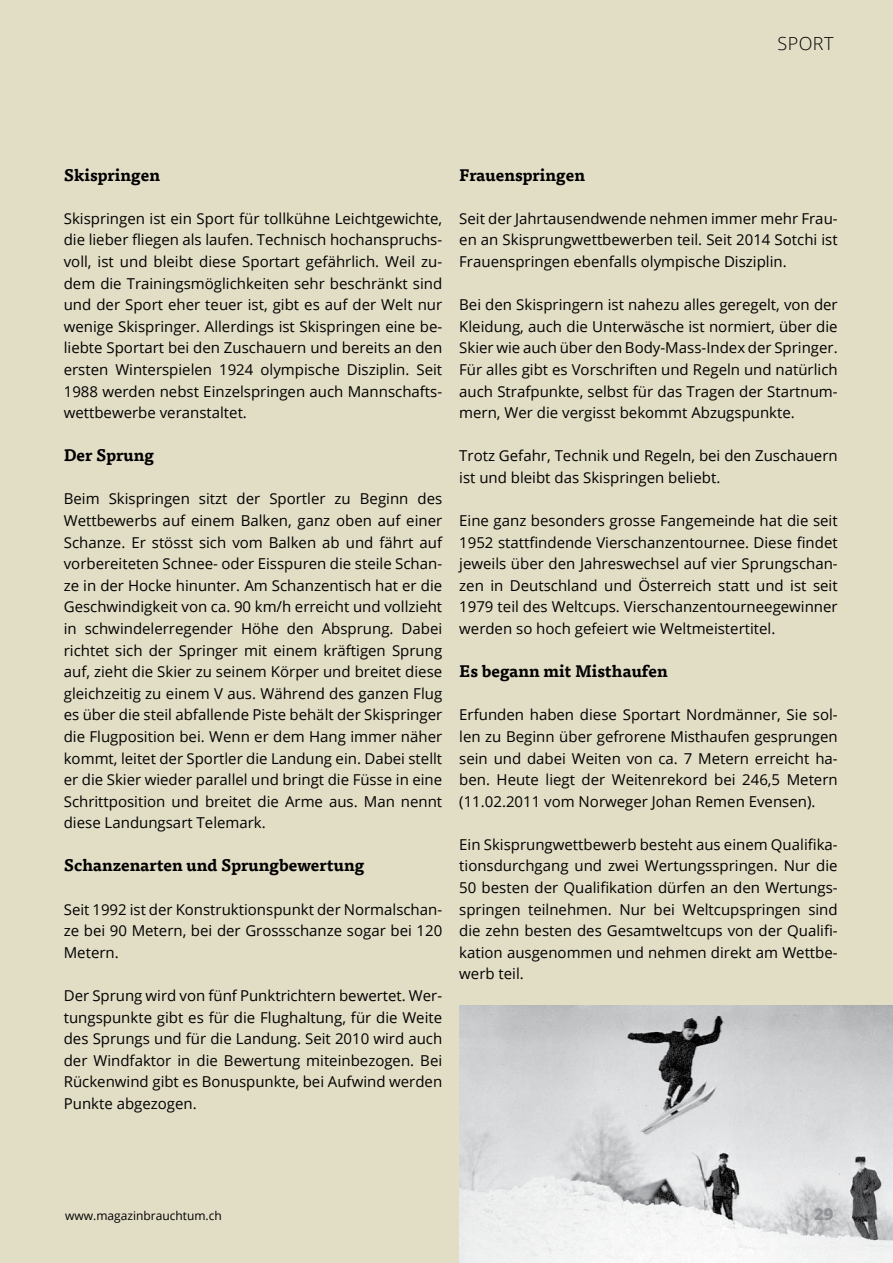
<style>
.page{position:relative;width:893px;height:1263px;background:#e2ddc5}
.page>*{position:absolute;margin:0;border:0;box-sizing:border-box;transform-origin:0 0}
.t1{font:300 18px "Open Sans";letter-spacing:.025em;color:#000}
.t2{font:700 16.5px "Tisa Pro";color:#000}
.t3{font:800 16.5px "Open Sans";color:#939598}
.t4{font:15px/21.6px "Open Sans";color:#000;text-align:justify}
.t5{font:12px "Open Sans";color:#000}
</style>
<div class="page">
<img style="left:459px;top:1006px;width:434px;height:257px">
<p class="t1" style="left:777px;top:31px;width:58px">SPORT</p>
<p class="t2" style="left:64px;top:161px;width:98px">Skispringen</p>
<p class="t4" style="left:64px;top:207px;width:380px">Skispringen ist ein Sport für tollkühne Leichtgewichte, die lieber fliegen als laufen. Technisch hochanspruchs&shy;voll, ist und bleibt diese Sportart gefährlich. Weil zu&shy;dem die Trainingsmöglichkeiten sehr beschränkt sind und der Sport eher teuer ist, gibt es auf der Welt nur wenige Skispringer. Allerdings ist Skispringen eine be&shy;liebte Sportart bei den Zuschauern und bereits an den ersten Winterspielen 1924 olympische Disziplin. Seit 1988 werden nebst Einzelspringen auch Mannschafts&shy;wettbewerbe veranstaltet.</p>
<p class="t2" style="left:64px;top:442px;width:92px">Der Sprung</p>
<p class="t4" style="left:64px;top:488px;width:380px">Beim Skispringen sitzt der Sportler zu Beginn des Wettbewerbs auf einem Balken, ganz oben auf einer Schanze. Er stösst sich vom Balken ab und fährt auf vorbereiteten Schnee- oder Eisspuren die steile Schan&shy;ze in der Hocke hinunter. Am Schanzentisch hat er die Geschwindigkeit von ca. 90 km/h erreicht und vollzieht in schwindelerregender Höhe den Absprung. Dabei richtet sich der Springer mit einem kräftigen Sprung auf, zieht die Skier zu seinem Körper und breitet diese gleichzeitig zu einem V aus. Während des ganzen Flug es über die steil abfallende Piste behält der Skispringer die Flugposition bei. Wenn er dem Hang immer näher kommt, leitet der Sportler die Landung ein. Dabei stellt er die Skier wieder parallel und bringt die Füsse in eine Schrittposition und breitet die Arme aus. Man nennt diese Landungsart Telemark.</p>
<p class="t2" style="left:64px;top:852px;width:302px">Schanzenarten und Sprungbewertung</p>
<p class="t4" style="left:64px;top:898px;width:380px">Seit 1992 ist der Konstruktionspunkt der Normalschan&shy;ze bei 90 Metern, bei der Grossschanze sogar bei 120<br>Metern.</p>
<p class="t4" style="left:64px;top:984px;width:380px">Der Sprung wird von fünf Punktrichtern bewertet. Wer&shy;tungspunkte gibt es für die Flughaltung, für die Weite des Sprungs und für die Landung. Seit 2010 wird auch der Windfaktor in die Bewertung miteinbezogen. Bei Rückenwind gibt es Bonuspunkte, bei Aufwind werden Punkte abgezogen.</p>
<p class="t2" style="left:459px;top:161px;width:127px">Frauenspringen</p>
<p class="t4" style="left:459px;top:207px;width:380px">Seit der Jahrtausendwende nehmen immer mehr Frau&shy;en an Skisprungwettbewerben teil. Seit 2014 Sotchi ist Frauenspringen ebenfalls olympische Disziplin.</p>
<p class="t4" style="left:459px;top:294px;width:380px">Bei den Skispringern ist nahezu alles geregelt, von der Kleidung, auch die Unterwäsche ist normiert, über die Skier wie auch über den Body-Mass-Index der Springer.<br>Für alles gibt es Vorschriften und Regeln und natürlich auch Strafpunkte, selbst für das Tragen der Startnum&shy;mern, Wer die vergisst bekommt Abzugspunkte.</p>
<p class="t4" style="left:459px;top:445px;width:380px">Trotz Gefahr, Technik und Regeln, bei den Zuschauern ist und bleibt das Skispringen beliebt.</p>
<p class="t4" style="left:459px;top:509px;width:380px">Eine ganz besonders grosse Fangemeinde hat die seit 1952 stattfindende Vierschanzentournee. Diese findet jeweils über den Jahreswechsel auf vier Sprungschan&shy;zen in Deutschland und Österreich statt und ist seit 1979 teil des Weltcups. Vierschanzentourneegewinner werden so hoch gefeiert wie Weltmeistertitel.</p>
<p class="t2" style="left:459px;top:658px;width:210px">Es begann mit Misthaufen</p>
<p class="t4" style="left:459px;top:704px;width:380px">Erfunden haben diese Sportart Nordmänner, Sie sol&shy;len zu Beginn über gefrorene Misthaufen gesprungen sein und dabei Weiten von ca. 7 Metern erreicht ha&shy;ben. Heute liegt der Weitenrekord bei 246,5 Metern (11.02.2011 vom Norweger Johan Remen Evensen).</p>
<p class="t4" style="left:459px;top:833px;width:380px">Ein Skisprungwettbewerb besteht aus einem Qualifika&shy;tionsdurchgang und zwei Wertungsspringen. Nur die 50 besten der Qualifikation dürfen an den Wertungs&shy;springen teilnehmen. Nur bei Weltcupspringen sind die zehn besten des Gesamtweltcups von der Qualifi&shy;kation ausgenommen und nehmen direkt am Wettbe&shy;werb teil.</p>
<p class="t5" style="left:65px;top:1208px;width:158px">www.magazinbrauchtum.ch</p>
<p class="t3" style="left:814px;top:1202px;width:21px">29</p>
</div>
